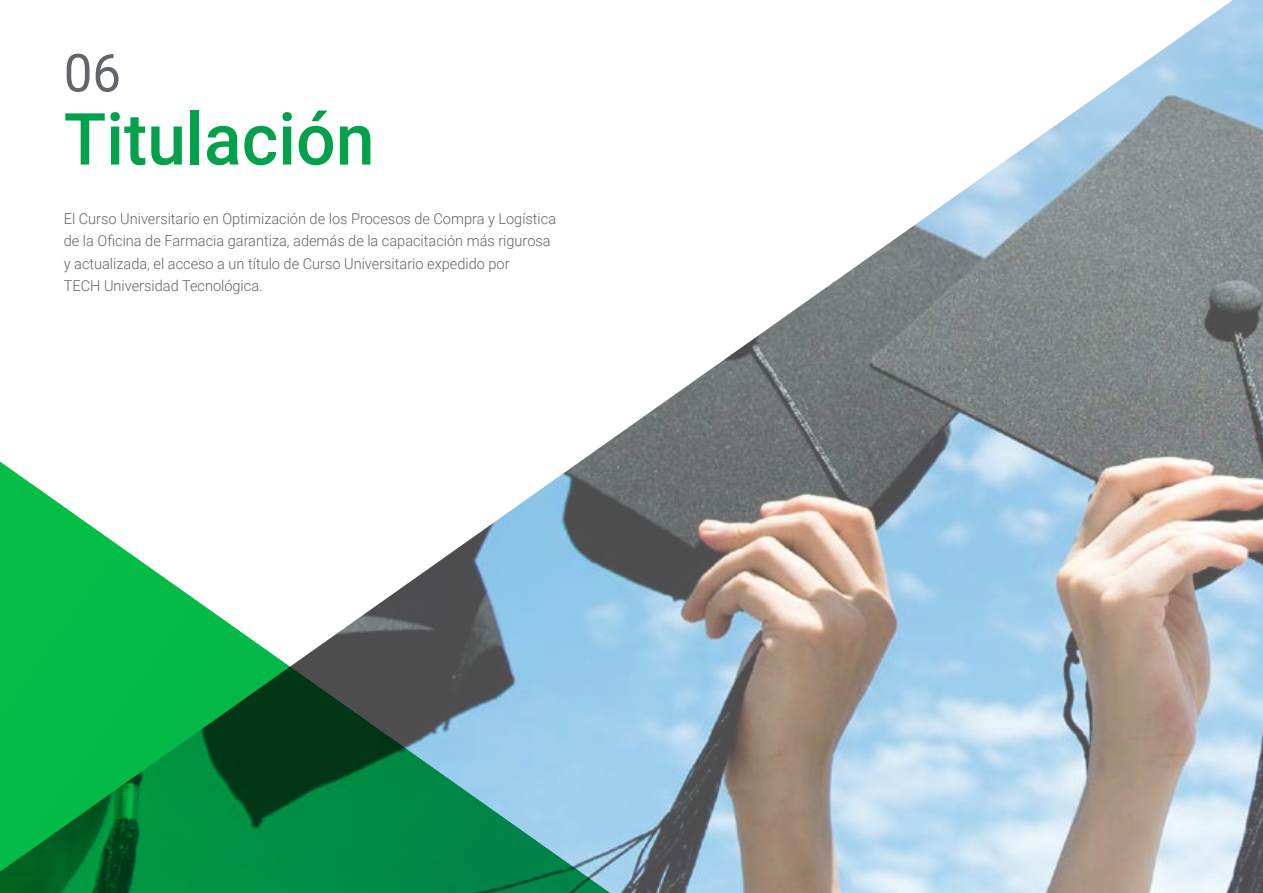
<style>
.page{position:relative;width:1263px;height:893px;background:#fff}
.page>*{position:absolute;margin:0;border:0;box-sizing:border-box;transform-origin:0 0}
.t1{font:500 72px "Roboto";color:#04a14d}
.t2{font:52.5px "Roboto";color:#61646a}
.t3{font:300 15px/22.5px "Roboto";color:#61646a}
</style>
<div class="page">
<img style="left:602px;top:0;width:661px;height:893px">
<svg style="left:0;top:446px;width:640px;height:447px"></svg>
<h2 class="t2" style="left:64px;top:36px;width:59px">06</h2>
<h1 class="t1" style="left:64px;top:89px;width:312px">Titulación</h1>
<p class="t3" style="left:64px;top:207px;width:494px">El Curso Universitario en Optimización de los Procesos de Compra y Logística de la Oficina de Farmacia garantiza, además de la capacitación más rigurosa y actualizada, el acceso a un título de Curso Universitario expedido por<br>TECH Universidad Tecnológica.</p>
</div>
